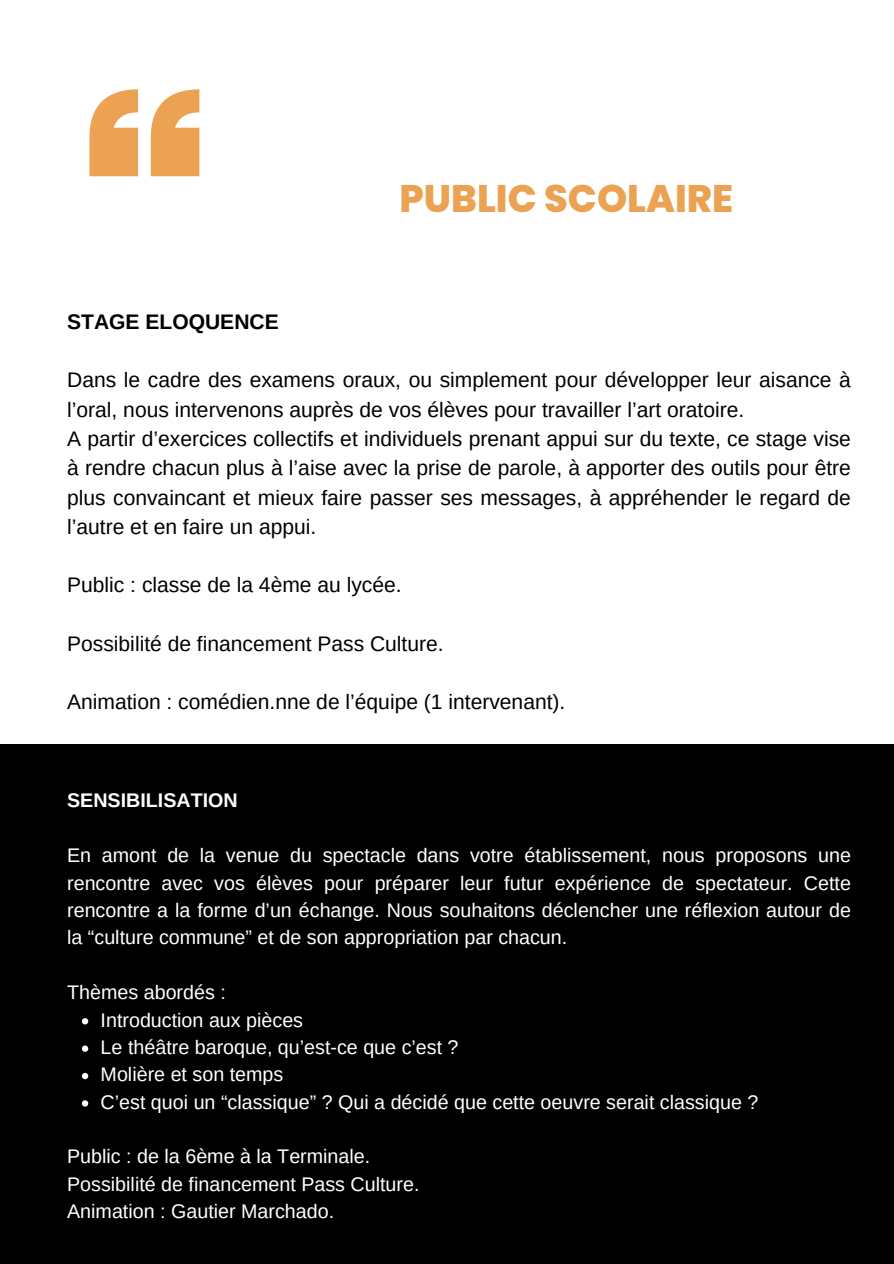
<style>
.page{position:relative;width:894px;height:1264px;background:#fff}
.page>*{position:absolute;margin:0;border:0;box-sizing:border-box;transform-origin:0 0}
.t1{font:800 38.4px "Poppins";color:#eba253}
.t2{font:21px/29.2px "Arimo";color:#000}
.t3{font:700 21px "Arimo";color:#000}
.t4{font:19.65px/27.3px "Arimo";color:#fff;text-align:justify}
.t5{font:700 19.65px "Arimo";color:#fff}
</style>
<div class="page">
<svg style="left:89px;top:89px;width:110px;height:87px"></svg>
<div style="left:0;top:744px;width:893px;height:519px;background:#000"></div>
<svg style="left:82px;top:1018px;width:6px;height:6px"></svg>
<svg style="left:82px;top:1045px;width:6px;height:6px"></svg>
<svg style="left:82px;top:1072px;width:6px;height:7px"></svg>
<svg style="left:82px;top:1100px;width:6px;height:6px"></svg>
<p class="t1" style="left:399px;top:172px;width:335px">PUBLIC SCOLAIRE</p>
<h1 class="t3" style="left:67px;top:310px;width:213px">STAGE ELOQUENCE</h1>
<h2 class="t2" style="left:67px;top:365px;width:785px">Dans le cadre des examens oraux, ou simplement pour développer leur aisance à l’oral, nous intervenons auprès de vos élèves pour travailler l’art oratoire.</h2>
<p class="t2" style="left:67px;top:424px;width:785px;text-align:justify">A partir d’exercices collectifs et individuels prenant appui sur du texte, ce stage vise à rendre chacun plus à l’aise avec la prise de parole, à apporter des outils pour être plus convaincant et mieux faire passer ses messages, à appréhender le regard de l’autre et en faire un appui.</p>
<p class="t2" style="left:67px;top:570px;width:336px">Public : classe de la 4ème au lycée.</p>
<p class="t2" style="left:67px;top:629px;width:378px">Possibilité de financement Pass Culture.</p>
<p class="t2" style="left:67px;top:687px;width:499px">Animation : comédien.nne de l’équipe (1 intervenant).</p>
<p class="t5" style="left:67px;top:789px;width:172px">SENSIBILISATION</p>
<h2 class="t4" style="left:67px;top:841px;width:785px">En amont de la venue du spectacle dans votre établissement, nous proposons une rencontre avec vos élèves pour préparer leur futur expérience de spectateur. Cette rencontre a la forme d’un échange. Nous souhaitons déclencher une réflexion autour de la “culture commune” et de son appropriation par chacun.</h2>
<p class="t4" style="left:67px;top:978px;width:160px">Thèmes abordés :</p>
<p class="t4" style="left:101px;top:1006px;width:204px">Introduction aux pièces</p>
<p class="t4" style="left:101px;top:1033px;width:359px">Le théâtre baroque, qu’est-ce que c’est ?</p>
<p class="t4" style="left:101px;top:1060px;width:184px">Molière et son temps</p>
<p class="t4" style="left:101px;top:1088px;width:659px">C’est quoi un “classique” ? Qui a décidé que cette oeuvre serait classique ?</p>
<p class="t4" style="left:67px;top:1142px;width:304px">Public : de la 6ème à la Terminale.</p>
<p class="t4" style="left:67px;top:1170px;width:354px">Possibilité de financement Pass Culture.</p>
<p class="t4" style="left:67px;top:1197px;width:268px">Animation : Gautier Marchado.</p>
</div>
